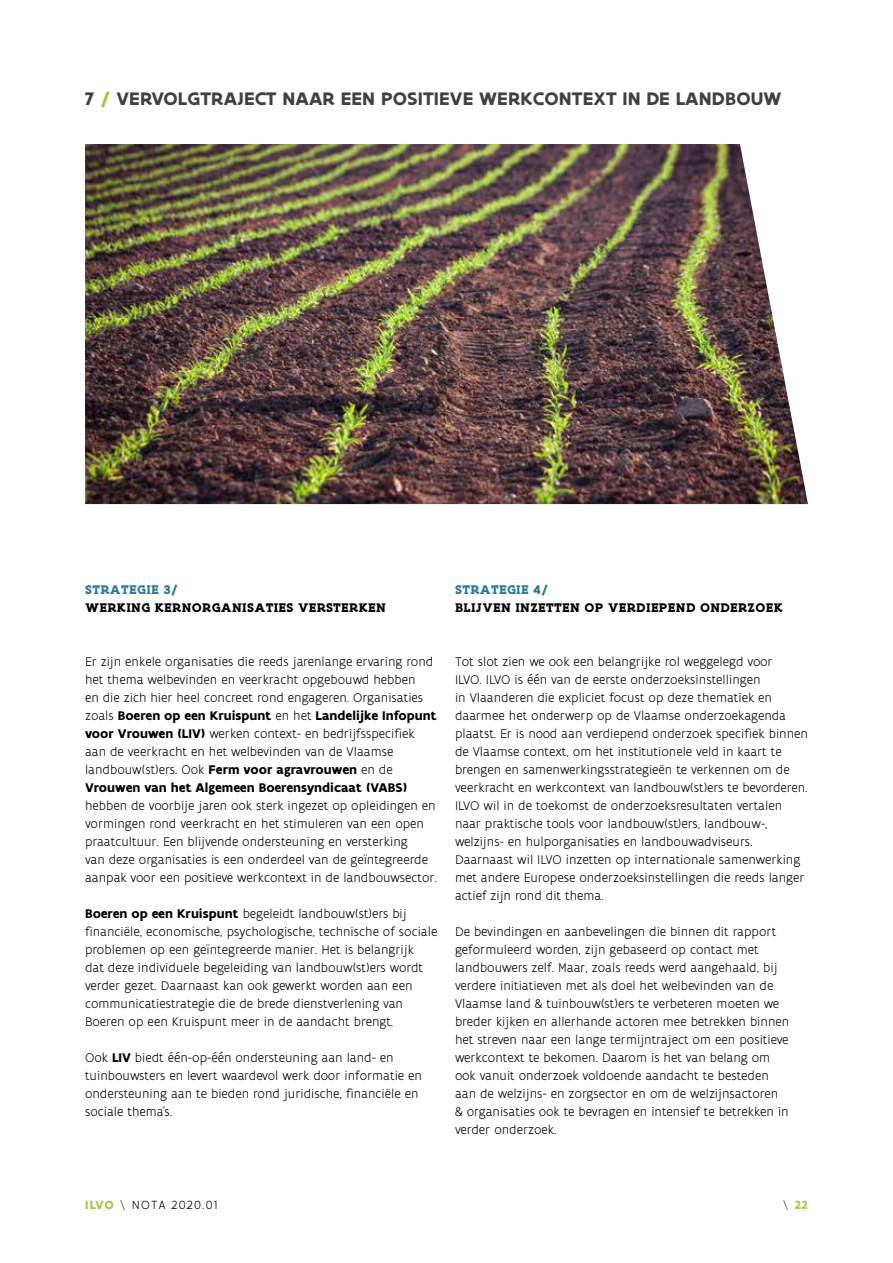
<style>
.page{position:relative;width:893px;height:1263px;background:#fff}
.page>*{position:absolute;margin:0;border:0;box-sizing:border-box;transform-origin:0 0}
.t1{font:700 19.5px "Flanders Art Sans";letter-spacing:.005em;color:#414042}
.t2{font:300 13.5px/18px "Flanders Art Sans";color:#000}
.t3{font:700 13.5px "Flanders Art Serif";letter-spacing:.025em;color:#000}
.t4{font:700 13.5px "Flanders Art Serif";letter-spacing:.025em;color:#29799a}
.t5{font:300 12.75px "Flanders Art Sans";letter-spacing:.09em;color:#000}
.t6{font:700 12.75px "Flanders Art Sans";color:#a3ce4f}
.s1{color:#9aca3d}
.s2{font-weight:700}
.s3{font-weight:700;color:#9aca3d}
.s4{color:#414042}
.s5{font-weight:300;color:#414042}
</style>
<div class="page">
<img style="left:85px;top:144px;width:723px;height:360px">
<h1 class="t1" style="left:85px;top:86px;width:698px">7 <span class="s1">/</span> VERVOLGTRAJECT NAAR EEN POSITIEVE WERKCONTEXT IN DE LANDBOUW</h1>
<p class="t4" style="left:85px;top:581px;width:95px">STRATEGIE 3/</p>
<p class="t3" style="left:85px;top:599px;width:302px">WERKING KERNORGANISATIES VERSTERKEN</p>
<p class="t2" style="left:85px;top:653px;width:353px">Er zijn enkele organisaties die reeds jarenlange ervaring rond het thema welbevinden en veerkracht opgebouwd hebben<br>en die zich hier heel concreet rond engageren. Organisaties zoals <span class="s2">Boeren op een Kruispunt</span> en het <span class="s2">Landelijke Infopunt voor Vrouwen (LIV)</span> werken context- en bedrijfsspecifiek aan de veerkracht en het welbevinden van de Vlaamse landbouw(st)ers. Ook <span class="s2">Ferm voor agravrouwen</span> en de <span class="s2">Vrouwen van het Algemeen Boerensyndicaat (VABS)</span></p>
<p class="t2" style="left:85px;top:797px;width:353px">hebben de voorbije jaren ook sterk ingezet op opleidingen en vormingen rond veerkracht en het stimuleren van een open praatcultuur. Een blijvende ondersteuning en versterking<br>van deze organisaties is een onderdeel van de geïntegreerde aanpak voor een positieve werkcontext in de landbouwsector.</p>
<p class="t2" style="left:85px;top:905px;width:354px"><span class="s2">Boeren op een Kruispunt</span> begeleidt landbouw(st)ers bij financiële, economische, psychologische, technische of sociale problemen op een geïntegreerde manier. Het is belangrijk<br>dat deze individuele begeleiding van landbouw(st)ers wordt verder gezet. Daarnaast kan ook gewerkt worden aan een communicatiestrategie die de brede dienstverlening van Boeren op een Kruispunt meer in de aandacht brengt.</p>
<p class="t2" style="left:85px;top:1049px;width:338px">Ook <span class="s2">LIV</span> biedt één-op-één ondersteuning aan land- en tuinbouwsters en levert waardevol werk door informatie en ondersteuning aan te bieden rond juridische, financiële en sociale thema’s.</p>
<p class="t4" style="left:455px;top:581px;width:95px">STRATEGIE 4/</p>
<p class="t3" style="left:455px;top:599px;width:329px">BLIJVEN INZETTEN OP VERDIEPEND ONDERZOEK</p>
<p class="t2" style="left:455px;top:653px;width:354px">Tot slot zien we ook een belangrijke rol weggelegd voor<br>ILVO. ILVO is één van de eerste onderzoeksinstellingen<br>in Vlaanderen die expliciet focust op deze thematiek en daarmee het onderwerp op de Vlaamse onderzoekagenda plaatst. Er is nood aan verdiepend onderzoek specifiek binnen de Vlaamse context, om het institutionele veld in kaart te brengen en samenwerkingsstrategieën te verkennen om de veerkracht en werkcontext van landbouw(st)ers te bevorderen.<br>ILVO wil in de toekomst de onderzoeksresultaten vertalen naar praktische tools voor landbouw(st)ers, landbouw-, welzijns- en hulporganisaties en landbouwadviseurs.<br>Daarnaast wil ILVO inzetten op internationale samenwerking met andere Europese onderzoeksinstellingen die reeds langer actief zijn rond dit thema.</p>
<p class="t2" style="left:455px;top:923px;width:336px">De bevindingen en aanbevelingen die binnen dit rapport geformuleerd worden, zijn gebaseerd op contact met landbouwers zelf. Maar, zoals reeds werd aangehaald, bij verdere initiatieven met als doel het welbevinden van de Vlaamse land &amp; tuinbouw(st)ers te verbeteren moeten we breder kijken en allerhande actoren mee betrekken binnen het streven naar een lange termijntraject om een positieve werkcontext te bekomen. Daarom is het van belang om ook vanuit onderzoek voldoende aandacht te besteden aan de welzijns- en zorgsector en om de welzijnsactoren &amp; organisaties ook te bevragen en intensief te betrekken in verder onderzoek.</p>
<p class="t5" style="left:85px;top:1197px;width:134px"><span class="s3">ILVO</span> <span class="s4">\</span> NOTA 2020.01</p>
<p class="t6" style="left:783px;top:1196px;width:27px"><span class="s5">\</span> 22</p>
</div>
